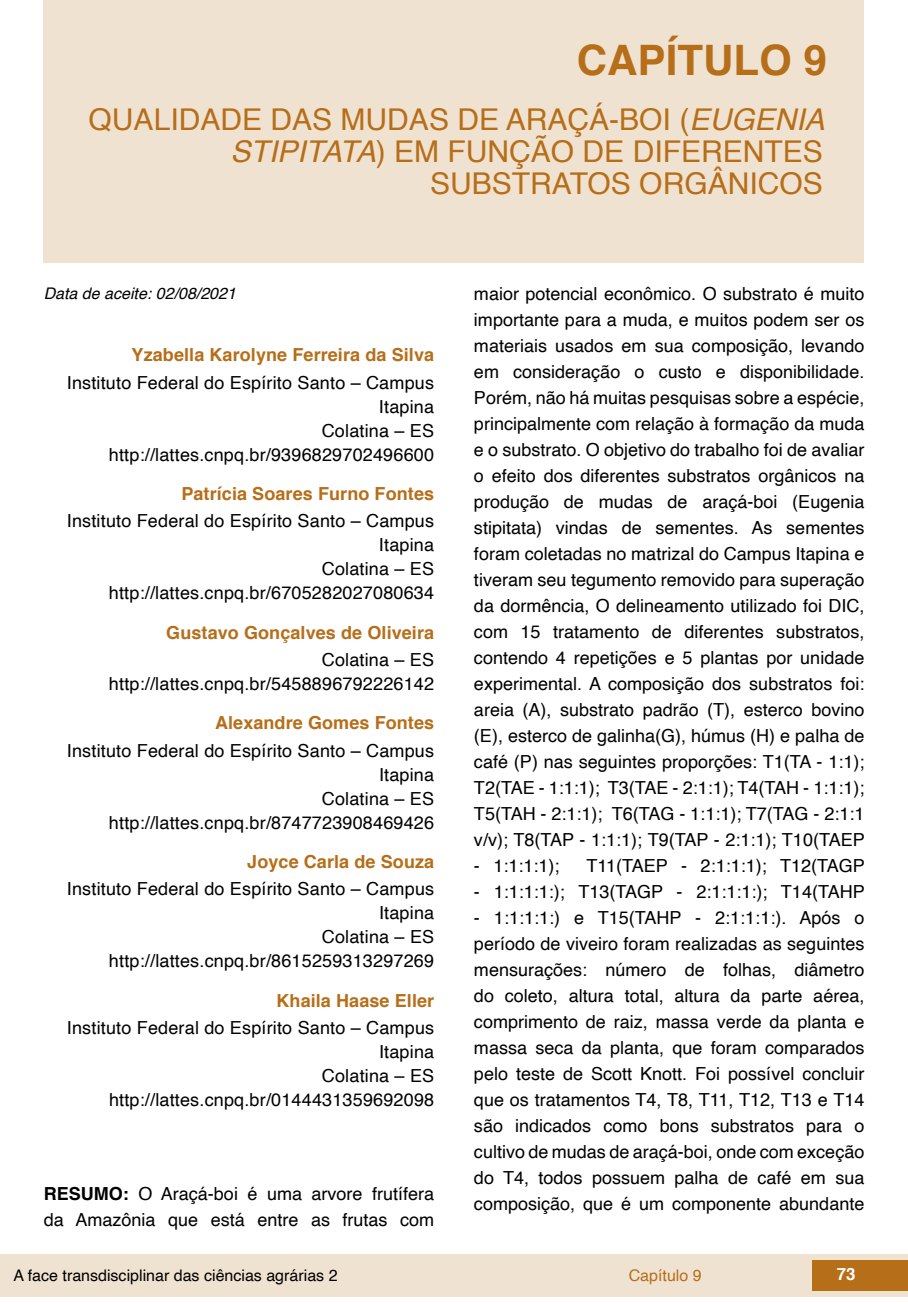
<style>
.page{position:relative;width:908px;height:1304px;background:#fff}
.page>*{position:absolute;margin:0;border:0;box-sizing:border-box;transform-origin:0 0}
.t1{font:700 42px "Helvetica";color:#b66e19}
.t2{font:30px/32px "Helvetica";color:#b66e19;text-align:right}
.t3{font:18px/26px "Helvetica";letter-spacing:.01em;color:#000;text-align:right}
.t4{font:700 18px "Helvetica";letter-spacing:.005em;color:#b66e19}
.t5{font:700 16.8px "Helvetica";color:#fff}
.t6{font:16px "Helvetica";color:#000}
.t7{font:italic 16px "Helvetica";color:#000}
.t8{font:16px "Helvetica";color:#b66e19}
.s1{font-style:italic}
.s2{font-weight:700}
</style>
<div class="page">
<div style="left:0;top:1254px;width:906px;height:43px;background:#f0e2d1"></div>
<div style="left:812px;top:1261px;width:95px;height:30px;background:#b66e19"></div>
<div style="left:44px;top:0;width:819px;height:263px;background:#f0e2d1"></div>
<h1 class="t1" style="left:576px;top:26px;width:251px">CAPÍTULO 9</h1>
<h2 class="t2" style="left:89px;top:104px;width:737px">QUALIDADE DAS MUDAS DE ARAÇÁ-BOI (<span class="s1">EUGENIA<br>STIPITATA</span>) EM FUNÇÃO DE DIFERENTES<br>SUBSTRATOS ORGÂNICOS</h2>
<p class="t7" style="left:44px;top:280px;width:194px">Data de aceite: 02/08/2021</p>
<p class="t4" style="left:131px;top:341px;width:304px">Yzabella Karolyne Ferreira da Silva</p>
<p class="t3" style="left:67px;top:371px;width:368px;line-height:24px">Instituto Federal do Espírito Santo – Campus<br>Itapina<br>Colatina – ES http://lattes.cnpq.br/9396829702496600</p>
<p class="t4" style="left:181px;top:479px;width:254px">Patrícia Soares Furno Fontes</p>
<p class="t3" style="left:67px;top:510px;width:368px;line-height:24px">Instituto Federal do Espírito Santo – Campus<br>Itapina<br>Colatina – ES http://lattes.cnpq.br/6705282027080634</p>
<p class="t4" style="left:166px;top:618px;width:269px">Gustavo Gonçalves de Oliveira</p>
<p class="t3" style="left:109px;top:648px;width:326px;line-height:24px">Colatina – ES http://lattes.cnpq.br/5458896792226142</p>
<p class="t4" style="left:215px;top:709px;width:220px">Alexandre Gomes Fontes</p>
<p class="t3" style="left:67px;top:739px;width:368px;line-height:24px">Instituto Federal do Espírito Santo – Campus<br>Itapina<br>Colatina – ES http://lattes.cnpq.br/8747723908469426</p>
<p class="t4" style="left:247px;top:847px;width:188px">Joyce Carla de Souza</p>
<p class="t3" style="left:67px;top:878px;width:368px;line-height:24px">Instituto Federal do Espírito Santo – Campus<br>Itapina<br>Colatina – ES http://lattes.cnpq.br/8615259313297269</p>
<p class="t4" style="left:276px;top:986px;width:159px">Khaila Haase Eller</p>
<p class="t3" style="left:67px;top:1016px;width:368px;line-height:24px">Instituto Federal do Espírito Santo – Campus<br>Itapina<br>Colatina – ES http://lattes.cnpq.br/0144431359692098</p>
<p class="t3" style="left:44px;top:1181px;width:392px;text-align:left"><span class="s2">RESUMO:</span> O Araçá-boi é uma arvore frutífera da Amazônia que está entre as frutas com</p>
<p class="t3" style="left:474px;top:281px;width:392px;text-align:justify">maior potencial econômico. O substrato é muito importante para a muda, e muitos podem ser os materiais usados em sua composição, levando em consideração o custo e disponibilidade.<br>Porém, não há muitas pesquisas sobre a espécie, principalmente com relação à formação da muda e o substrato. O objetivo do trabalho foi de avaliar o efeito dos diferentes substratos orgânicos na produção de mudas de araçá-boi (Eugenia stipitata) vindas de sementes. As sementes foram coletadas no matrizal do Campus Itapina e tiveram seu tegumento removido para superação da dormência, O delineamento utilizado foi DIC, com 15 tratamento de diferentes substratos, contendo 4 repetições e 5 plantas por unidade experimental. A composição dos substratos foi: areia (A), substrato padrão (T), esterco bovino (E), esterco de galinha(G), húmus (H) e palha de café (P) nas seguintes proporções: T1(TA - 1:1); T2(TAE - 1:1:1); T3(TAE - 2:1:1); T4(TAH - 1:1:1); T5(TAH - 2:1:1); T6(TAG - 1:1:1); T7(TAG - 2:1:1 v/v); T8(TAP - 1:1:1); T9(TAP - 2:1:1); T10(TAEP</p>
<p class="t3" style="left:474px;top:853px;width:87px">- 1:1:1:1);</p>
<p class="t3" style="left:586px;top:853px;width:280px">T11(TAEP - 2:1:1:1); T12(TAGP</p>
<p class="t3" style="left:474px;top:879px;width:392px">- 1:1:1:1:); T13(TAGP - 2:1:1:1:); T14(TAHP</p>
<p class="t3" style="left:474px;top:905px;width:392px;text-align:justify">- 1:1:1:1:) e T15(TAHP - 2:1:1:1:). Após o período de viveiro foram realizadas as seguintes mensurações: número de folhas, diâmetro do coleto, altura total, altura da parte aérea, comprimento de raiz, massa verde da planta e massa seca da planta, que foram comparados pelo teste de Scott Knott. Foi possível concluir que os tratamentos T4, T8, T11, T12, T13 e T14 são indicados como bons substratos para o cultivo de mudas de araçá-boi, onde com exceção do T4, todos possuem palha de café em sua composição, que é um componente abundante</p>
<p class="t6" style="left:14px;top:1263px;width:325px">A face transdisciplinar das ciências agrárias 2</p>
<p class="t8" style="left:628px;top:1263px;width:74px">Capítulo 9</p>
<p class="t5" style="left:836px;top:1261px;width:20px">73</p>
</div>
